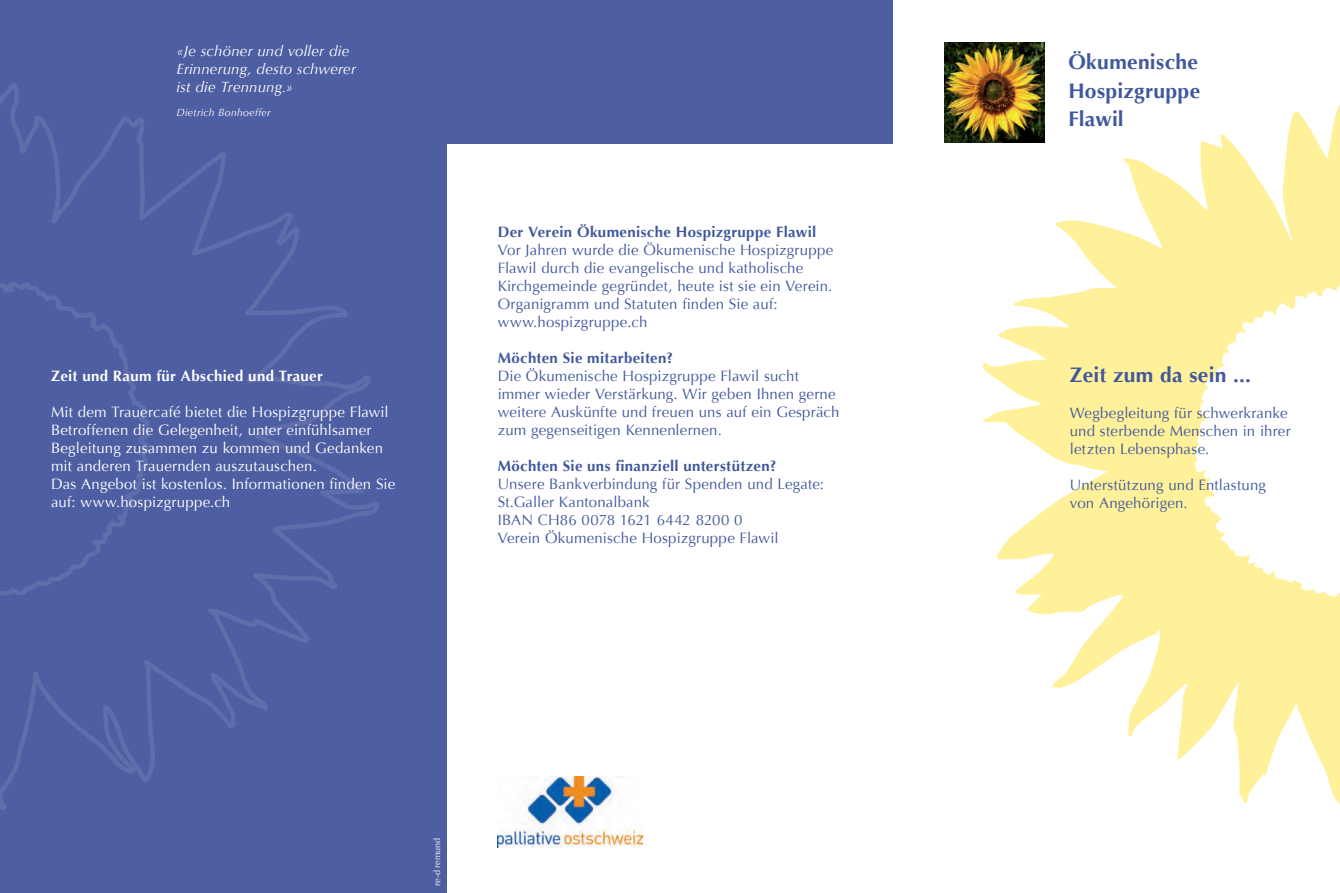
<style>
.page{position:relative;width:1340px;height:893px;background:#fff}
.page>*{position:absolute;margin:0;border:0;box-sizing:border-box;transform-origin:0 0}
.t1{font:700 21px/28.5px "Optima";letter-spacing:.015em;color:#40579d;text-align:justify}
.t2{font:15px/18px "Optima";letter-spacing:.01em;color:#40579d}
.t3{font:15px/18px "Optima";letter-spacing:.015em;color:#fff}
.t4{font:700 15px "Optima";letter-spacing:.02em;color:#40579d}
.t5{font:italic 15px/18px "Optima";letter-spacing:.01em;color:#fff}
.t6{font:700 15px "Optima";letter-spacing:.025em;color:#fff}
.t7{font:italic 10.5px "Optima";letter-spacing:.03em;color:#fff}
.t8{font:9px "Optima";color:#fff}
</style>
<div class="page">
<svg style="left:982px;top:85px;width:357px;height:719px"></svg>
<div style="left:0;top:0;width:446px;height:893px;background:#4d5ea2"></div>
<img style="left:497px;top:776px;width:145px;height:71px">
<div style="left:441px;top:0;width:452px;height:144px;background:#4d5ea2"></div>
<img style="left:944px;top:43px;width:100px;height:99px">
<svg style="left:0;top:83px;width:379px;height:727px"></svg>
<svg style="left:0;top:279px;width:151px;height:322px"></svg>
<p class="t5" style="left:176px;top:44px;width:181px">«Je schöner und voller die<br>Erinnerung, desto schwerer ist die Trennung.»</p>
<p class="t7" style="left:176px;top:109px;width:96px">Dietrich Bonhoeffer</p>
<p class="t6" style="left:51px;top:367px;width:273px">Zeit und Raum für Abschied und Trauer</p>
<p class="t3" style="left:51px;top:403px;width:346px">Mit dem Trauercafé bietet die Hospizgruppe Flawil Betroffenen die Gelegenheit, unter einfühlsamer Begleitung zusammen zu kommen und Gedanken mit anderen Trauernden auszutauschen.<br>Das Angebot ist kostenlos. Informationen finden Sie auf: www.hospizgruppe.ch</p>
<p class="t4" style="left:497px;top:224px;width:320px">Der Verein Ökumenische Hospizgruppe Flawil</p>
<p class="t2" style="left:497px;top:242px;width:337px">Vor Jahren wurde die Ökumenische Hospizgruppe Flawil durch die evangelische und katholische Kirchgemeinde gegründet, heute ist sie ein Verein.<br>Organigramm und Statuten finden Sie auf: www.hospizgruppe.ch</p>
<p class="t4" style="left:497px;top:350px;width:177px">Möchten Sie mitarbeiten?</p>
<p class="t2" style="left:497px;top:368px;width:343px">Die Ökumenische Hospizgruppe Flawil sucht immer wieder Verstärkung. Wir geben Ihnen gerne weitere Auskünfte und freuen uns auf ein Gespräch zum gegenseitigen Kennenlernen.</p>
<p class="t4" style="left:497px;top:457px;width:280px">Möchten Sie uns finanziell unterstützen?</p>
<p class="t2" style="left:497px;top:475px;width:328px">Unsere Bankverbindung für Spenden und Legate:<br>St.Galler Kantonalbank<br>IBAN CH86 0078 1621 6442 8200 0<br>Verein Ökumenische Hospizgruppe Flawil</p>
<p class="t8" style="left:432px;top:885px;width:50px;rotate:-90deg">re-d remund</p>
<h1 class="t1" style="left:1068px;top:49px;width:133px">Ökumenische Hospizgruppe Flawil</h1>
<h1 class="t1" style="left:1069px;top:362px;width:182px">Zeit zum da sein ...</h1>
<p class="t2" style="left:1069px;top:404px;width:222px">Wegbegleitung für schwerkranke und sterbende Menschen in ihrer letzten Lebensphase.</p>
<p class="t2" style="left:1069px;top:477px;width:198px">Unterstützung und Entlastung von Angehörigen.</p>
</div>
